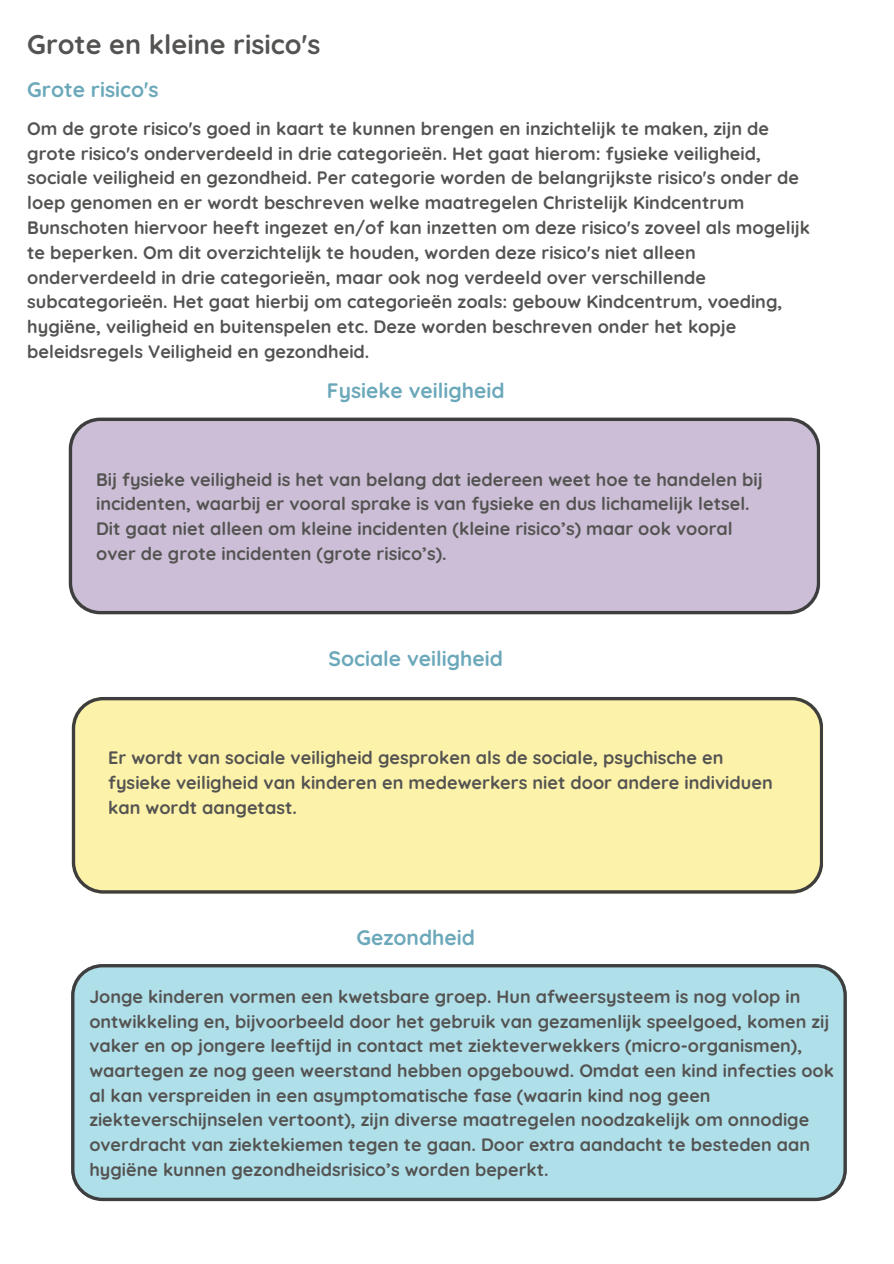
<style>
.page{position:relative;width:894px;height:1264px;background:#fff}
.page>*{position:absolute;margin:0;border:0;box-sizing:border-box;transform-origin:0 0}
.t1{font:700 27px "Quicksand";color:#545352}
.t2{font:700 21px "Quicksand";color:#6ba8ba}
.t3{font:700 18px/24.8px "Quicksand";color:#545352}
</style>
<div class="page">
<div style="left:69px;top:417px;width:750px;height:197px;background:#cbbed6"></div>
<div style="left:72px;top:697px;width:750px;height:196px;background:#fcf2a9"></div>
<div style="left:71px;top:964px;width:775px;height:237px;background:#afdfe9"></div>
<h1 class="t1" style="left:27px;top:27px;width:294px">Grote en kleine risico's</h1>
<h2 class="t2" style="left:27px;top:76px;width:133px">Grote risico's</h2>
<p class="t3" style="left:27px;top:116px;width:784px">Om de grote risico's goed in kaart te kunnen brengen en inzichtelijk te maken, zijn de grote risico's onderverdeeld in drie categorieën. Het gaat hierom: fysieke veiligheid, sociale veiligheid en gezondheid. Per categorie worden de belangrijkste risico's onder de loep genomen en er wordt beschreven welke maatregelen Christelijk Kindcentrum Bunschoten hiervoor heeft ingezet en/of kan inzetten om deze risico's zoveel als mogelijk te beperken. Om dit overzichtelijk te houden, worden deze risico's niet alleen onderverdeeld in drie categorieën, maar ook nog verdeeld over verschillende subcategorieën. Het gaat hierbij om categorieën zoals: gebouw Kindcentrum, voeding, hygiëne, veiligheid en buitenspelen etc. Deze worden beschreven onder het kopje beleidsregels Veiligheid en gezondheid.</p>
<h2 class="t2" style="left:327px;top:377px;width:179px">Fysieke veiligheid</h2>
<p class="t3" style="left:96px;top:466px;width:668px">Bij fysieke veiligheid is het van belang dat iedereen weet hoe te handelen bij incidenten, waarbij er vooral sprake is van fysieke en dus lichamelijk letsel.<br>Dit gaat niet alleen om kleine incidenten (kleine risico’s) maar ook vooral over de grote incidenten (grote risico’s).</p>
<h2 class="t2" style="left:328px;top:645px;width:176px">Sociale veiligheid</h2>
<p class="t3" style="left:108px;top:745px;width:666px">Er wordt van sociale veiligheid gesproken als de sociale, psychische en fysieke veiligheid van kinderen en medewerkers niet door andere individuen kan wordt aangetast.</p>
<h2 class="t2" style="left:356px;top:924px;width:120px">Gezondheid</h2>
<p class="t3" style="left:89px;top:983px;width:745px">Jonge kinderen vormen een kwetsbare groep. Hun afweersysteem is nog volop in ontwikkeling en, bijvoorbeeld door het gebruik van gezamenlijk speelgoed, komen zij vaker en op jongere leeftijd in contact met ziekteverwekkers (micro-organismen), waartegen ze nog geen weerstand hebben opgebouwd. Omdat een kind infecties ook al kan verspreiden in een asymptomatische fase (waarin kind nog geen ziekteverschijnselen vertoont), zijn diverse maatregelen noodzakelijk om onnodige overdracht van ziektekiemen tegen te gaan. Door extra aandacht te besteden aan hygiëne kunnen gezondheidsrisico’s worden beperkt.</p>
</div>
